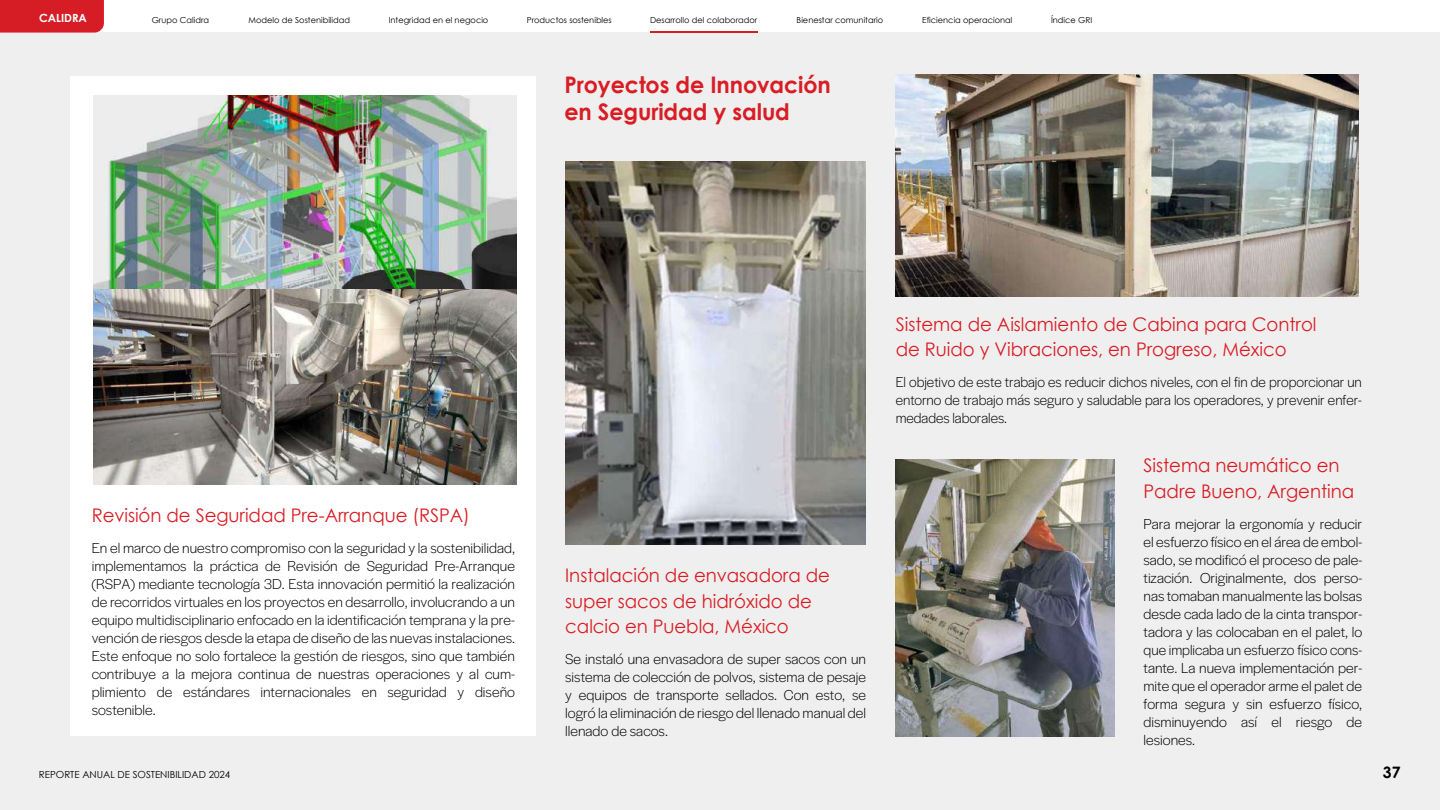
<style>
.page{position:relative;width:1440px;height:810px;background:#fff}
.page>*{position:absolute;margin:0;border:0;box-sizing:border-box;transform-origin:0 0}
.t1{font:700 22.88px/27.5px "Century Gothic";letter-spacing:-.005em;color:#d91d24}
.t2{font:18.75px/25.5px "Century Gothic";letter-spacing:-.005em;color:#d91d24}
.t3{font:700 15.75px "Century Gothic";color:#000}
.t4{font:15px/18px "Halyard Display VF";color:#000;text-align:justify}
.t5{font:700 11.25px "Century Gothic";color:#fff}
.t6{font:9.75px "Century Gothic";color:#000}
.t7{font:8.25px "Century Gothic";color:#000}
</style>
<div class="page">
<div style="left:0;top:33px;width:1440px;height:777px;background:#efefef"></div>
<div style="left:71px;top:77px;width:465px;height:659px;background:#fff"></div>
<div style="left:0;top:0;width:104px;height:33px;background:#d61c25"></div>
<hr style="left:650px;top:31px;width:108px;height:2px;background:#d61c25">
<img style="left:896px;top:460px;width:219px;height:276px">
<img style="left:94px;top:95px;width:423px;height:389px">
<img style="left:566px;top:162px;width:300px;height:382px">
<img style="left:896px;top:74px;width:463px;height:222px">
<p class="t5" style="left:39px;top:11px;width:49px">CALIDRA</p>
<p class="t7" style="left:152px;top:14px;width:59px">Grupo Calidra</p>
<p class="t7" style="left:249px;top:14px;width:103px">Modelo de Sostenibilidad</p>
<p class="t7" style="left:389px;top:14px;width:101px">Integridad en el negocio</p>
<p class="t7" style="left:527px;top:14px;width:86px">Productos sostenibles</p>
<p class="t7" style="left:650px;top:14px;width:109px">Desarrollo del colaborador</p>
<p class="t7" style="left:797px;top:14px;width:88px">Bienestar comunitario</p>
<p class="t7" style="left:922px;top:14px;width:92px">Eficiencia operacional</p>
<p class="t7" style="left:1051px;top:14px;width:43px">Índice GRI</p>
<h1 class="t1" style="left:564px;top:70px;width:268px">Proyectos de Innovación en Seguridad y salud</h1>
<p class="t2" style="left:92px;top:502px;width:380px">Revisión de Seguridad Pre-Arranque (RSPA)</p>
<p class="t4" style="left:92px;top:538px;width:425px">En el marco de nuestro compromiso con la seguridad y la sostenibilidad, implementamos la práctica de Revisión de Seguridad Pre-Arranque (RSPA) mediante tecnología 3D. Esta innovación permitió la realización de recorridos virtuales en los proyectos en desarrollo, involucrando a un equipo multidisciplinario enfocado en la identificación temprana y la pre&shy;vención de riesgos desde la etapa de diseño de las nuevas instalaciones.<br>Este enfoque no solo fortalece la gestión de riesgos, sino que también contribuye a la mejora continua de nuestras operaciones y al cum&shy;plimiento de estándares internacionales en seguridad y diseño sostenible.</p>
<p class="t2" style="left:565px;top:562px;width:266px">Instalación de envasadora de super sacos de hidróxido de calcio en Puebla, México</p>
<p class="t4" style="left:565px;top:649px;width:302px">Se instaló una envasadora de super sacos con un sistema de colección de polvos, sistema de pesaje y equipos de transporte sellados. Con esto, se logró la eliminación de riesgo del llenado manual del llenado de sacos.</p>
<p class="t2" style="left:896px;top:311px;width:422px">Sistema de Aislamiento de Cabina para Control de Ruido y Vibraciones, en Progreso, México</p>
<p class="t4" style="left:896px;top:372px;width:468px">El objetivo de este trabajo es reducir dichos niveles, con el fin de proporcionar un entorno de trabajo más seguro y saludable para los operadores, y prevenir enfer&shy;medades laborales.</p>
<p class="t2" style="left:1144px;top:453px;width:212px">Sistema neumático en<br>Padre Bueno, Argentina</p>
<p class="t4" style="left:1144px;top:514px;width:220px">Para mejorar la ergonomía y reducir el esfuerzo físico en el área de embol&shy;sado, se modificó el proceso de pale&shy;tización. Originalmente, dos perso&shy;nas tomaban manualmente las bolsas desde cada lado de la cinta transpor&shy;tadora y las colocaban en el palet, lo que implicaba un esfuerzo físico cons&shy;tante. La nueva implementación per&shy;mite que el operador arme el palet de forma segura y sin esfuerzo físico, disminuyendo así el riesgo de lesiones.</p>
<p class="t6" style="left:39px;top:768px;width:193px">REPORTE ANUAL DE SOSTENIBILIDAD 2024</p>
<p class="t3" style="left:1383px;top:762px;width:19px">37</p>
</div>
